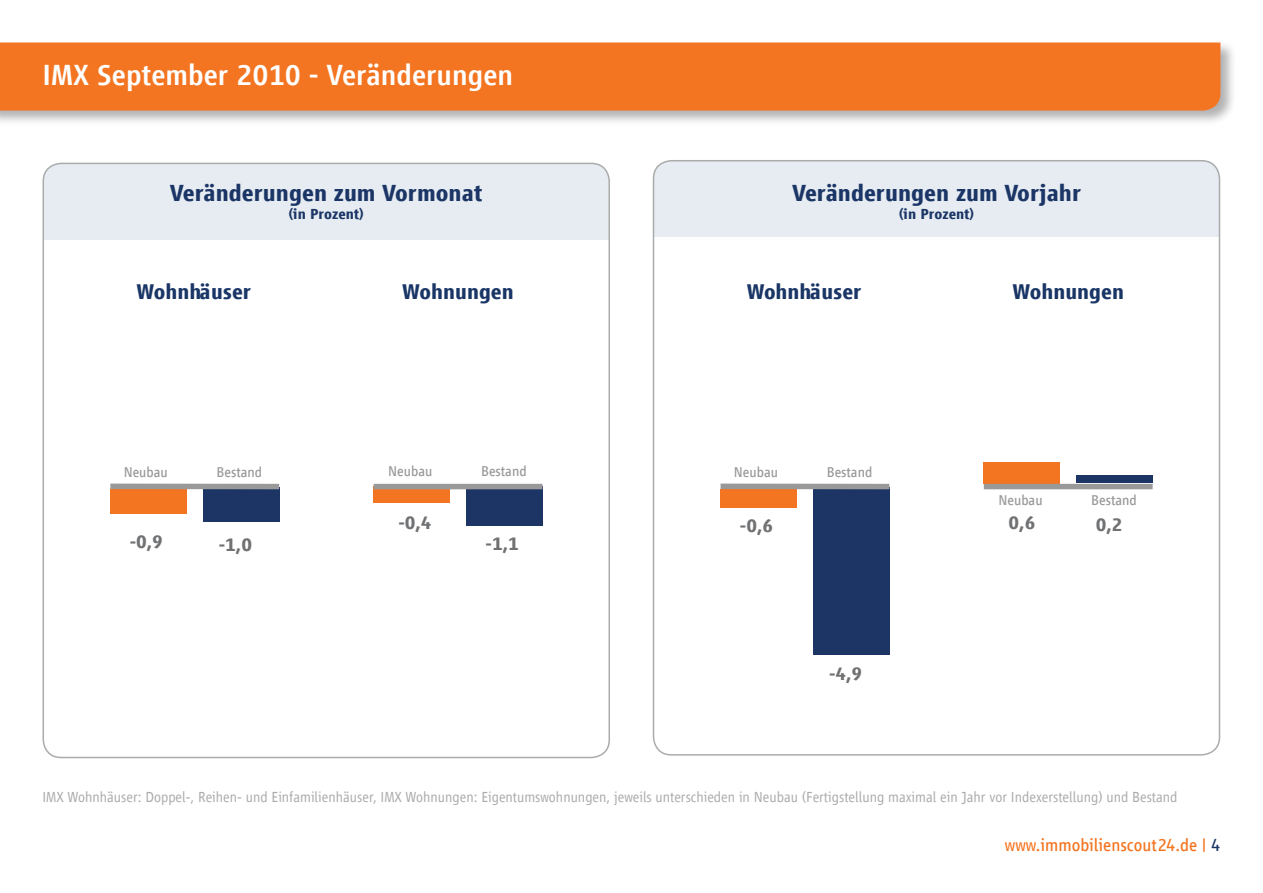
<style>
.page{position:relative;width:1263px;height:893px;background:#fff}
.page>*{position:absolute;margin:0;border:0;box-sizing:border-box;transform-origin:0 0}
.t1{font:500 30px "Scout Vialog";color:#fff}
.t2{font:700 24px "Scout Vialog";color:#1b3666}
.t3{font:700 21.9px "Scout Vialog";color:#1a3666}
.t4{font:700 19.05px "Scout Vialog";color:#707173}
.t5{font:18px "Scout Vialog";color:#f47521}
.t6{font:300 15px "Scout Vialog";color:#aaabab}
.t7{font:700 15px "Scout Vialog";color:#1b3666}
.t8{font:14.55px "Scout Vialog";color:#999}
.s1{color:#1b3666}
</style>
<div class="page">
<div style="left:43px;top:163px;width:566px;height:77px;background:#e6ecf2"></div>
<div style="left:653px;top:161px;width:566px;height:76px;background:#e6ecf2"></div>
<div style="left:110px;top:489px;width:77px;height:25px;background:#f47521"></div>
<div style="left:203px;top:487px;width:76px;height:35px;background:#1c3565"></div>
<div style="left:466px;top:487px;width:76px;height:39px;background:#1c3565"></div>
<div style="left:374px;top:487px;width:76px;height:16px;background:#f47521"></div>
<div style="left:110px;top:484px;width:169px;height:5px;background:#999"></div>
<div style="left:374px;top:484px;width:168px;height:5px;background:#999"></div>
<div style="left:720px;top:489px;width:77px;height:19px;background:#f47521"></div>
<div style="left:813px;top:487px;width:76px;height:168px;background:#1c3565"></div>
<div style="left:1076px;top:475px;width:77px;height:8px;background:#1c3565"></div>
<div style="left:984px;top:462px;width:76px;height:21px;background:#f47521"></div>
<div style="left:720px;top:484px;width:169px;height:5px;background:#999"></div>
<div style="left:984px;top:484px;width:169px;height:5px;background:#999"></div>
<div style="left:0;top:40px;width:1236px;height:87px;background:#231f20;opacity:.35"></div>
<div style="left:0;top:43px;width:1220px;height:68px;background:#f47521"></div>
<h1 class="t1" style="left:43px;top:59px;width:472px">IMX September 2010 - Veränderungen</h1>
<h2 class="t2" style="left:170px;top:179px;width:314px">Veränderungen zum Vormonat</h2>
<p class="t7" style="left:288px;top:205px;width:77px">(in Prozent)</p>
<h3 class="t3" style="left:136px;top:280px;width:116px">Wohnhäuser</h3>
<h3 class="t3" style="left:402px;top:280px;width:113px">Wohnungen</h3>
<p class="t8" style="left:124px;top:464px;width:46px">Neubau</p>
<p class="t8" style="left:217px;top:464px;width:47px">Bestand</p>
<p class="t8" style="left:388px;top:463px;width:46px">Neubau</p>
<p class="t8" style="left:481px;top:463px;width:47px">Bestand</p>
<p class="t4" style="left:130px;top:531px;width:35px">-0,9</p>
<p class="t4" style="left:219px;top:534px;width:35px">-1,0</p>
<p class="t4" style="left:398px;top:512px;width:35px">-0,4</p>
<p class="t4" style="left:485px;top:533px;width:35px">-1,1</p>
<h2 class="t2" style="left:792px;top:179px;width:291px">Veränderungen zum Vorjahr</h2>
<p class="t7" style="left:899px;top:205px;width:77px">(in Prozent)</p>
<h3 class="t3" style="left:747px;top:280px;width:116px">Wohnhäuser</h3>
<h3 class="t3" style="left:1012px;top:280px;width:113px">Wohnungen</h3>
<p class="t8" style="left:734px;top:464px;width:46px">Neubau</p>
<p class="t8" style="left:827px;top:464px;width:47px">Bestand</p>
<p class="t8" style="left:998px;top:492px;width:46px">Neubau</p>
<p class="t8" style="left:1091px;top:492px;width:47px">Bestand</p>
<p class="t4" style="left:740px;top:515px;width:35px">-0,6</p>
<p class="t4" style="left:1008px;top:512px;width:28px">0,6</p>
<p class="t4" style="left:1096px;top:514px;width:28px">0,2</p>
<p class="t4" style="left:829px;top:663px;width:35px">-4,9</p>
<p class="t6" style="left:43px;top:789px;width:1136px">IMX Wohnhäuser: Doppel-, Reihen- und Einfamilienhäuser, IMX Wohnungen: Eigentumswohnungen, jeweils unterschieden in Neubau (Fertigstellung maximal ein Jahr vor Indexerstellung) und Bestand</p>
<p class="t5" style="left:1005px;top:835px;width:217px">www.immobilienscout24.de | <span class="s1">4</span></p>
</div>
